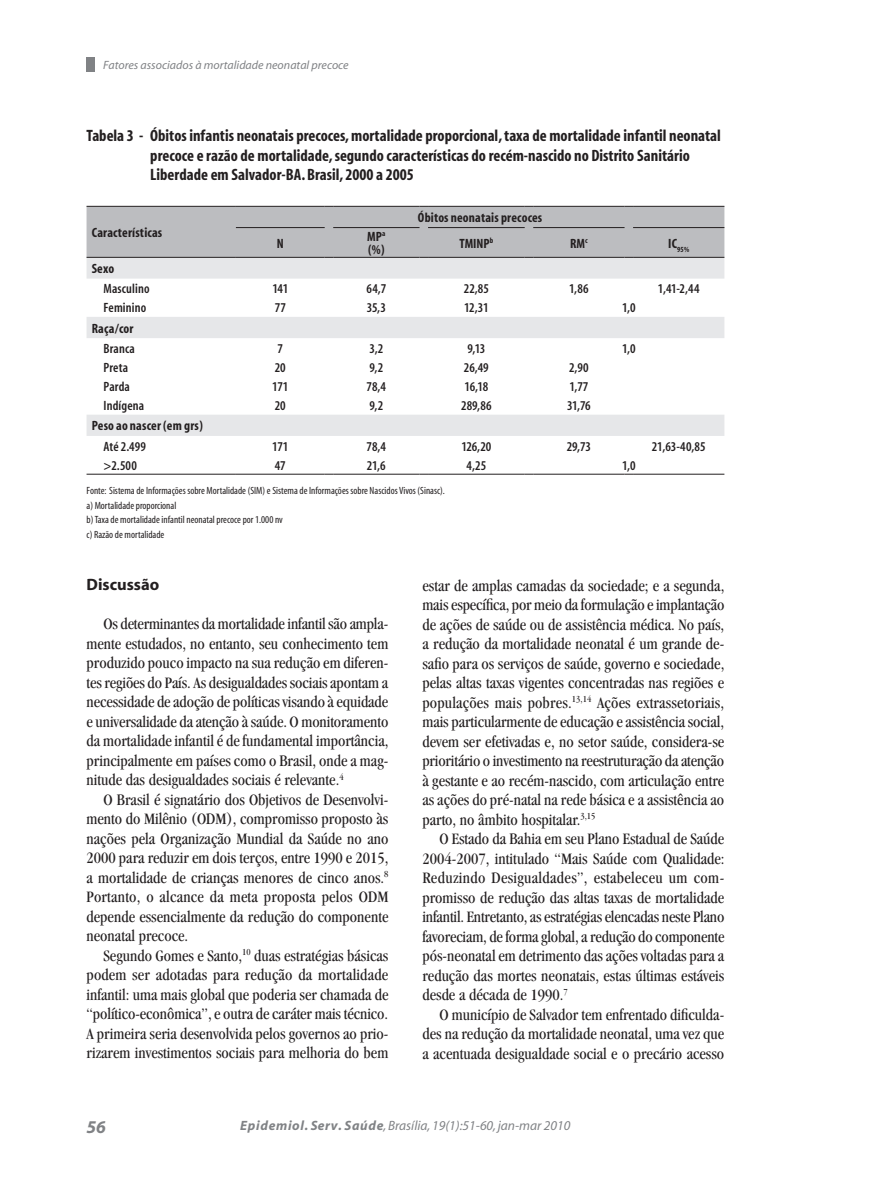
<style>
.page{position:relative;width:894px;height:1192px;background:#fff}
.page>*{position:absolute;margin:0;border:0;box-sizing:border-box;transform-origin:0 0}
.t1{font:italic 700 18px "Myriad";color:#808285}
.t2{font:condensed 16.5px/19.5px "Garamond";color:#231f20;text-align:justify}
.t3{font:700 condensed 16.5px/19.5px "Myriad";color:#231f20}
.t4{font:700 16.5px "Myriad";color:#231f20}
.t5{font:600 condensed 13.5px "Myriad";letter-spacing:.005em;color:#231f20}
.t6{font:700 condensed 13.5px/13.5px "Myriad";letter-spacing:.01em;color:#231f20}
.t7{font:italic 13.5px "Myriad";color:#808285}
.t8{font:italic 12px "Myriad";color:#808285}
.t9{font:condensed 10.5px/14.7px "Myriad";color:#231f20}
.t10{font:700 condensed 7.8px "Myriad";color:#231f20}
.s1{font-weight:700}
</style>
<div class="page">
<div style="left:87px;top:57px;width:8px;height:15px;background:#808285"></div>
<svg style="left:87px;top:258px;width:637px;height:178px"></svg>
<svg style="left:87px;top:206px;width:637px;height:52px;background:#b6b7ba"></svg>
<hr style="left:633px;top:206px;width:91px;height:1px;background:#231f20">
<hr style="left:236px;top:227px;width:89px;height:1px;background:#231f20">
<hr style="left:333px;top:227px;width:87px;height:1px;background:#231f20">
<hr style="left:428px;top:227px;width:97px;height:1px;background:#231f20">
<hr style="left:533px;top:227px;width:92px;height:1px;background:#231f20">
<hr style="left:633px;top:227px;width:91px;height:1px;background:#231f20">
<hr style="left:87px;top:474px;width:149px;height:1px;background:#231f20">
<hr style="left:236px;top:474px;width:89px;height:1px;background:#231f20">
<hr style="left:333px;top:474px;width:87px;height:1px;background:#231f20">
<hr style="left:428px;top:474px;width:97px;height:1px;background:#231f20">
<hr style="left:533px;top:474px;width:92px;height:1px;background:#231f20">
<hr style="left:633px;top:474px;width:91px;height:1px;background:#231f20">
<p class="t8" style="left:103px;top:59px;width:247px">Fatores associados à mortalidade neonatal precoce</p>
<p class="t3" style="left:150px;top:127px;width:572px;text-indent:-64px">Tabela 3 - Óbitos infantis neonatais precoces, mortalidade proporcional, taxa de mortalidade infantil neonatal precoce e razão de mortalidade, segundo características do recém-nascido no Distrito Sanitário<br>Liberdade em Salvador-BA. Brasil, 2000 a 2005</p>
<p class="t6" style="left:92px;top:226px;width:72px">Características</p>
<p class="t6" style="left:418px;top:211px;width:126px">Óbitos neonatais precoces</p>
<p class="t6" style="left:277px;top:237px;width:8px">N</p>
<p class="t6" style="left:367px;top:230px;width:20px">MP<sup>a </sup>(%)</p>
<p class="t6" style="left:459px;top:237px;width:35px">TMINP<sup>b</sup></p>
<p class="t6" style="left:570px;top:237px;width:19px">RM<sup>c</sup></p>
<p class="t10" style="left:668px;top:245px;width:22px"><sup>IC</sup>95%</p>
<p class="t6" style="left:92px;top:263px;width:24px">Sexo</p>
<p class="t5" style="left:104px;top:282px;width:48px">Masculino</p>
<p class="t5" style="left:272px;top:282px;width:17px">141</p>
<p class="t5" style="left:367px;top:282px;width:21px">64,7</p>
<p class="t5" style="left:464px;top:282px;width:27px">22,85</p>
<p class="t5" style="left:569px;top:282px;width:21px">1,86</p>
<p class="t5" style="left:658px;top:282px;width:43px">1,41-2,44</p>
<p class="t5" style="left:104px;top:301px;width:44px">Feminino</p>
<p class="t5" style="left:275px;top:301px;width:13px">77</p>
<p class="t5" style="left:367px;top:301px;width:21px">35,3</p>
<p class="t5" style="left:464px;top:301px;width:26px">12,31</p>
<p class="t5" style="left:622px;top:301px;width:15px">1,0</p>
<p class="t6" style="left:92px;top:322px;width:43px">Raça/cor</p>
<p class="t5" style="left:104px;top:342px;width:33px">Branca</p>
<p class="t5" style="left:278px;top:342px;width:7px">7</p>
<p class="t5" style="left:369px;top:342px;width:15px">3,2</p>
<p class="t5" style="left:467px;top:342px;width:19px">9,13</p>
<p class="t5" style="left:622px;top:342px;width:15px">1,0</p>
<p class="t5" style="left:104px;top:361px;width:26px">Preta</p>
<p class="t5" style="left:275px;top:361px;width:12px">20</p>
<p class="t5" style="left:370px;top:361px;width:15px">9,2</p>
<p class="t5" style="left:464px;top:361px;width:26px">26,49</p>
<p class="t5" style="left:569px;top:361px;width:21px">2,90</p>
<p class="t5" style="left:104px;top:380px;width:28px">Parda</p>
<p class="t5" style="left:272px;top:380px;width:17px">171</p>
<p class="t5" style="left:367px;top:380px;width:21px">78,4</p>
<p class="t5" style="left:465px;top:380px;width:25px">16,18</p>
<p class="t5" style="left:569px;top:380px;width:21px">1,77</p>
<p class="t5" style="left:104px;top:399px;width:42px">Indígena</p>
<p class="t5" style="left:275px;top:399px;width:12px">20</p>
<p class="t5" style="left:370px;top:399px;width:15px">9,2</p>
<p class="t5" style="left:461px;top:399px;width:32px">289,86</p>
<p class="t5" style="left:567px;top:399px;width:25px">31,76</p>
<p class="t6" style="left:92px;top:420px;width:113px">Peso ao nascer (em grs)</p>
<p class="t5" style="left:104px;top:439px;width:44px">Até 2.499</p>
<p class="t5" style="left:272px;top:439px;width:17px">171</p>
<p class="t5" style="left:367px;top:439px;width:21px">78,4</p>
<p class="t5" style="left:461px;top:439px;width:32px">126,20</p>
<p class="t5" style="left:567px;top:439px;width:26px">29,73</p>
<p class="t5" style="left:652px;top:439px;width:55px">21,63-40,85</p>
<p class="t5" style="left:104px;top:458px;width:35px">&gt;2.500</p>
<p class="t5" style="left:275px;top:458px;width:12px">47</p>
<p class="t5" style="left:367px;top:458px;width:20px">21,6</p>
<p class="t5" style="left:467px;top:458px;width:21px">4,25</p>
<p class="t5" style="left:622px;top:458px;width:15px">1,0</p>
<p class="t9" style="left:87px;top:483px;width:360px">Fonte: Sistema de Informações sobre Mortalidade (SIM) e Sistema de Informações sobre Nascidos Vivos (Sinasc). a) Mortalidade proporcional<br>b) Taxa de mortalidade infantil neonatal precoce por 1.000 nv<br>c) Razão de mortalidade</p>
<p class="t4" style="left:87px;top:576px;width:74px">Discussão</p>
<p class="t2" style="left:87px;top:614px;width:303px;text-indent:17px">Os determinantes da mortalidade infantil são ampla&shy;mente estudados, no entanto, seu conhecimento tem produzido pouco impacto na sua redução em diferen&shy;tes regiões do País. As desigualdades sociais apontam a necessidade de adoção de políticas visando à equidade e universalidade da atenção à saúde. O monitoramento da mortalidade infantil é de fundamental importância, principalmente em países como o Brasil, onde a mag&shy;nitude das desigualdades sociais é relevante.<sup>4</sup></p>
<p class="t2" style="left:87px;top:789px;width:303px;text-indent:17px">O Brasil é signatário dos Objetivos de Desenvolvi&shy;mento do Milênio (ODM), compromisso proposto às nações pela Organização Mundial da Saúde no ano 2000 para reduzir em dois terços, entre 1990 e 2015, a mortalidade de crianças menores de cinco anos.<sup>8<br></sup>Portanto, o alcance da meta proposta pelos ODM depende essencialmente da redução do componente neonatal precoce.</p>
<p class="t2" style="left:87px;top:945px;width:303px;text-indent:17px">Segundo Gomes e Santo,<sup>10</sup> duas estratégias básicas podem ser adotadas para redução da mortalidade infantil: uma mais global que poderia ser chamada de “político-econômica”, e outra de caráter mais técnico.<br>A primeira seria desenvolvida pelos governos ao prio&shy;rizarem investimentos sociais para melhoria do bem</p>
<p class="t2" style="left:422px;top:575px;width:304px">estar de amplas camadas da sociedade; e a segunda, mais específica, por meio da formulação e implantação de ações de saúde ou de assistência médica. No país, a redução da mortalidade neonatal é um grande de&shy;safio para os serviços de saúde, governo e sociedade, pelas altas taxas vigentes concentradas nas regiões e populações mais pobres.<sup>13,14</sup> Ações extrassetoriais, mais particularmente de educação e assistência social, devem ser efetivadas e, no setor saúde, considera-se prioritário o investimento na reestruturação da atenção à gestante e ao recém-nascido, com articulação entre as ações do pré-natal na rede básica e a assistência ao parto, no âmbito hospitalar.<sup>3,15</sup></p>
<p class="t2" style="left:422px;top:829px;width:304px;text-indent:17px">O Estado da Bahia em seu Plano Estadual de Saúde 2004-2007, intitulado “Mais Saúde com Qualidade:<br>Reduzindo Desigualdades”, estabeleceu um com&shy;promisso de redução das altas taxas de mortalidade infantil. Entretanto, as estratégias elencadas neste Plano favoreciam, de forma global, a redução do componente pós-neonatal em detrimento das ações voltadas para a redução das mortes neonatais, estas últimas estáveis desde a década de 1990.<sup>7</sup></p>
<p class="t2" style="left:422px;top:1004px;width:303px;text-indent:17px">O município de Salvador tem enfrentado dificulda&shy;des na redução da mortalidade neonatal, uma vez que a acentuada desigualdade social e o precário acesso</p>
<p class="t1" style="left:87px;top:1118px;width:21px">56</p>
<p class="t7" style="left:240px;top:1119px;width:332px"><span class="s1">Epidemiol. Serv. Saúde</span>, Brasília, 19(1):51-60, jan-mar 2010</p>
</div>
